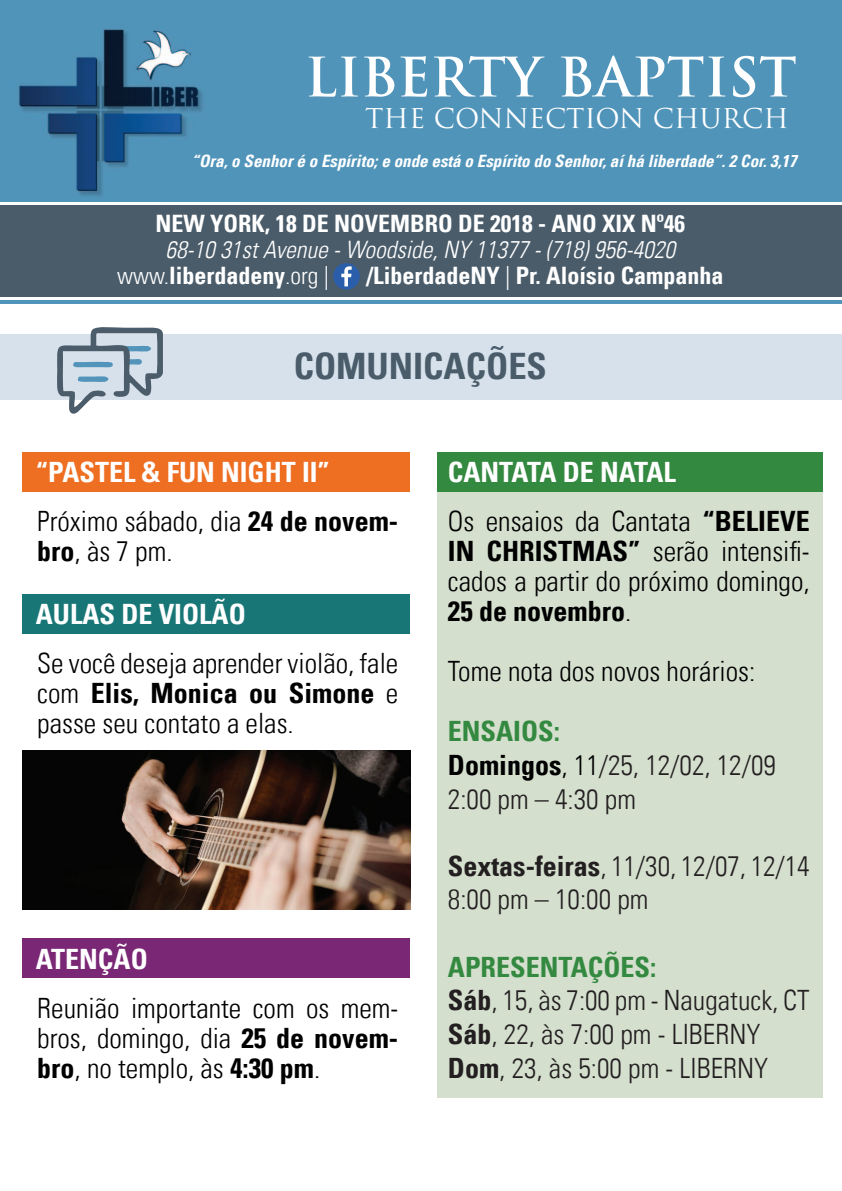
<style>
.page{position:relative;width:842px;height:1191px;background:#fff}
.page>*{position:absolute;margin:0;border:0;box-sizing:border-box;transform-origin:0 0}
.t1{font:700 52.8px "Trajan Pro";color:#fff}
.t2{font:700 condensed 36.4px "Univers LT";color:#4a5c6a}
.t3{font:300 condensed 28px/30px "Univers LT";color:#000;text-align:justify}
.t4{font:300 condensed 28px/33.6px "Univers LT";color:#231f20}
.t5{font:700 condensed 28px/49.2px "Univers LT";color:#fff}
.t6{font:26.6px "Trajan Pro";color:#fff}
.t7{font:700 condensed 24px "Univers LT";color:#fff}
.t8{font:italic 300 condensed 24px/26px "Univers LT";color:#fff}
.t9{font:italic 700 condensed 17px "Univers LT";color:#fff}
.s1{font-style:normal}
.s2{font-weight:700;font-style:normal}
.s3{font-weight:300}
.s4{font-weight:300;color:#000}
.s5{color:#000}
.s6{font-weight:700}
.s7{font-weight:700;color:#fff}
.s8{font-weight:700;color:#348940}
.s9{font-weight:700;color:#000}
</style>
<div class="page">
<div style="left:437px;top:492px;width:385px;height:605px;background:#d4dfce"></div>
<div style="left:23px;top:452px;width:387px;height:40px;background:#ee6e22"></div>
<div style="left:0;top:206px;width:842px;height:91px;background:#4a5c6a"></div>
<div style="left:0;top:334px;width:842px;height:65px;background:#d6e1ec"></div>
<div style="left:0;top:0;width:842px;height:201px;background:#5094ba"></div>
<hr style="left:0;top:301px;width:842px;height:3px;background:#5094ba">
<img style="left:18px;top:29px;width:185px;height:168px">
<svg style="left:57px;top:327px;width:106px;height:87px"></svg>
<div style="left:333px;top:263px;width:27px;height:27px;background:#2b5eaa;border-radius:50%"></div>
<svg style="left:341px;top:266px;width:11px;height:20px"></svg>
<div style="left:437px;top:452px;width:385px;height:40px;background:#348940"></div>
<div style="left:23px;top:593px;width:387px;height:40px;background:#187776"></div>
<div style="left:23px;top:937px;width:387px;height:40px;background:#7a2776"></div>
<img style="left:23px;top:750px;width:387px;height:159px">
<h1 class="t1" style="left:305px;top:44px;width:493px">LIBERTY BAPTIST</h1>
<p class="t6" style="left:365px;top:101px;width:425px">THE CONNECTION CHURCH</p>
<p class="t9" style="left:192px;top:150px;width:606px">“Ora, o Senhor é o Espírito; e onde está o Espírito do Senhor, aí há liberdade”. 2 Cor. 3,17</p>
<p class="t7" style="left:155px;top:208px;width:531px">NEW YORK, 18 DE NOVEMBRO DE 2018 - ANO XIX Nº46</p>
<p class="t8" style="left:117px;top:236px;width:559px;text-indent:48px">68-10 31st Avenue - Woodside, NY 11377 - (718) 956-4020 <span class="s1">www.</span><span class="s2">liberdadeny</span><span class="s1">.org |</span></p>
<p class="t7" style="left:366px;top:260px;width:358px">/LiberdadeNY <span class="s3">|</span> Pr. Aloísio Campanha</p>
<h2 class="t2" style="left:294px;top:344px;width:255px">COMUNICAÇÕES</h2>
<p class="t5" style="left:36px;top:447px;width:364px">“PASTEL &amp; FUN NIGHT II”<br><span class="s4">Próximo sábado, dia</span> <span class="s5">24 de novem-</span></p>
<p class="t3" style="left:37px;top:536px;width:137px"><span class="s6">bro</span>, às 7 pm.</p>
<p class="t5" style="left:36px;top:589px;width:211px">AULAS DE VIOLÃO</p>
<p class="t3" style="left:37px;top:648px;width:363px">Se você deseja aprender violão, fale com <span class="s6">Elis, Monica ou Simone</span> e passe seu contato a elas.</p>
<p class="t5" style="left:36px;top:934px;width:113px">ATENÇÃO</p>
<p class="t3" style="left:37px;top:993px;width:362px">Reunião importante com os mem&shy;bros, domingo, dia <span class="s6">25 de novem&shy;bro</span>, no templo, às <span class="s6">4:30 pm</span>.</p>
<p class="t3" style="left:448px;top:447px;width:363px;line-height:49.2px"><span class="s7">CANTATA DE NATAL<br></span>Os ensaios da Cantata <span class="s6">“BELIEVE</span></p>
<p class="t3" style="left:448px;top:536px;width:363px"><span class="s6">IN CHRISTMAS”</span> serão intensifi&shy;cados a partir do próximo domingo, <span class="s6">25 de novembro</span>.</p>
<p class="t3" style="left:448px;top:656px;width:309px">Tome nota dos novos horários:</p>
<p class="t4" style="left:448px;top:714px;width:329px"><span class="s8">ENSAIOS:<br></span><span class="s9">Domingos</span><span class="s5">, 11</span>/25, 12/02, 12/09<br>2:00 pm – 4:30 pm</p>
<p class="t4" style="left:448px;top:849px;width:363px"><span class="s6">Sextas-feiras</span>, 11/30, 12/07, 12/14<br>8:00 pm – 10:00 pm</p>
<p class="t4" style="left:448px;top:950px;width:363px"><span class="s8">APRESENTAÇÕES:<br></span><span class="s6">Sáb</span>, 15, às 7:00 pm - Naugatuck, CT<br><span class="s6">Sáb</span>, 22, às 7:00 pm - LIBERNY<br><span class="s6">Dom</span>, 23, às 5:00 pm - LIBERNY</p>
</div>
